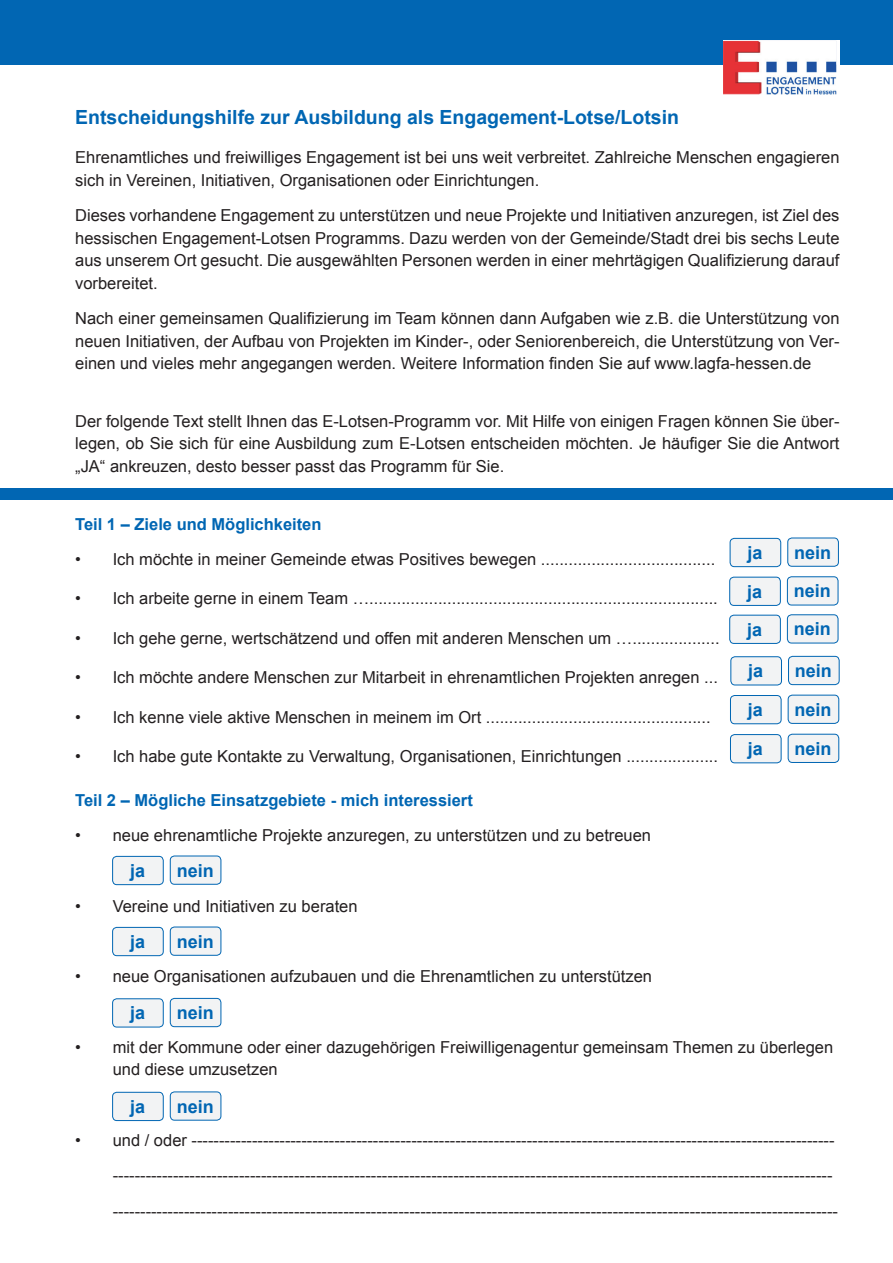
<style>
.page{position:relative;width:893px;height:1263px;background:#fff}
.page>*{position:absolute;margin:0;border:0;box-sizing:border-box;transform-origin:0 0}
.t1{font:700 19.5px "Arial";color:#0166b3}
.t2{font:700 18px "Arial";color:#0166b3}
.t3{font:16.5px/22.5px "Arial";color:#231f20}
.t4{font:700 16.5px "Arial";color:#0166b3}
</style>
<div class="page">
<div style="left:0;top:0;width:893px;height:64px;background:#0166b3"></div>
<div style="left:0;top:488px;width:893px;height:11px;background:#0166b3"></div>
<div style="left:788px;top:538px;width:50px;height:28px;background:#f2f3f4;border-radius:4px"></div>
<div style="left:788px;top:538px;width:51px;height:28px;border:1px solid #0166b3;border-radius:4px"></div>
<div style="left:730px;top:538px;width:51px;height:29px;background:#f2f3f4;border-radius:4px"></div>
<div style="left:730px;top:538px;width:51px;height:29px;border:1px solid #0166b3;border-radius:4px"></div>
<div style="left:787px;top:577px;width:51px;height:28px;background:#f2f3f4;border-radius:4px"></div>
<div style="left:787px;top:577px;width:51px;height:28px;border:1px solid #0166b3;border-radius:4px"></div>
<div style="left:730px;top:577px;width:50px;height:28px;background:#f2f3f4;border-radius:4px"></div>
<div style="left:729px;top:577px;width:51px;height:29px;border:1px solid #0166b3;border-radius:4px"></div>
<div style="left:787px;top:615px;width:51px;height:28px;background:#f2f3f4;border-radius:4px"></div>
<div style="left:787px;top:615px;width:51px;height:28px;border:1px solid #0166b3;border-radius:4px"></div>
<div style="left:730px;top:615px;width:50px;height:28px;background:#f2f3f4;border-radius:4px"></div>
<div style="left:729px;top:615px;width:51px;height:29px;border:1px solid #0166b3;border-radius:4px"></div>
<div style="left:788px;top:656px;width:51px;height:29px;background:#f2f3f4;border-radius:4px"></div>
<div style="left:788px;top:656px;width:51px;height:29px;border:1px solid #0166b3;border-radius:4px"></div>
<div style="left:731px;top:657px;width:50px;height:28px;background:#f2f3f4;border-radius:4px"></div>
<div style="left:731px;top:656px;width:51px;height:29px;border:1px solid #0166b3;border-radius:4px"></div>
<div style="left:788px;top:695px;width:51px;height:28px;background:#f2f3f4;border-radius:4px"></div>
<div style="left:788px;top:695px;width:51px;height:28px;border:1px solid #0166b3;border-radius:4px"></div>
<div style="left:730px;top:695px;width:51px;height:29px;background:#f2f3f4;border-radius:4px"></div>
<div style="left:730px;top:695px;width:51px;height:29px;border:1px solid #0166b3;border-radius:4px"></div>
<div style="left:788px;top:734px;width:51px;height:28px;background:#f2f3f4;border-radius:4px"></div>
<div style="left:788px;top:734px;width:51px;height:29px;border:1px solid #0166b3;border-radius:4px"></div>
<div style="left:730px;top:734px;width:51px;height:29px;background:#f2f3f4;border-radius:4px"></div>
<div style="left:730px;top:734px;width:51px;height:29px;border:1px solid #0166b3;border-radius:4px"></div>
<div style="left:170px;top:856px;width:51px;height:28px;background:#f2f3f4;border-radius:4px"></div>
<div style="left:170px;top:856px;width:51px;height:28px;border:1px solid #0166b3;border-radius:4px"></div>
<div style="left:113px;top:856px;width:50px;height:29px;background:#f2f3f4;border-radius:4px"></div>
<div style="left:112px;top:856px;width:51px;height:29px;border:1px solid #0166b3;border-radius:4px"></div>
<div style="left:170px;top:927px;width:51px;height:28px;background:#f2f3f4;border-radius:4px"></div>
<div style="left:170px;top:927px;width:51px;height:28px;border:1px solid #0166b3;border-radius:4px"></div>
<div style="left:113px;top:927px;width:50px;height:29px;background:#f2f3f4;border-radius:4px"></div>
<div style="left:112px;top:927px;width:51px;height:29px;border:1px solid #0166b3;border-radius:4px"></div>
<div style="left:170px;top:998px;width:51px;height:29px;background:#f2f3f4;border-radius:4px"></div>
<div style="left:170px;top:998px;width:51px;height:29px;border:1px solid #0166b3;border-radius:4px"></div>
<div style="left:113px;top:999px;width:50px;height:28px;background:#f2f3f4;border-radius:4px"></div>
<div style="left:112px;top:998px;width:51px;height:29px;border:1px solid #0166b3;border-radius:4px"></div>
<div style="left:170px;top:1092px;width:51px;height:28px;background:#f2f3f4;border-radius:4px"></div>
<div style="left:170px;top:1092px;width:51px;height:28px;border:1px solid #0166b3;border-radius:4px"></div>
<div style="left:113px;top:1092px;width:50px;height:28px;background:#f2f3f4;border-radius:4px"></div>
<div style="left:112px;top:1092px;width:51px;height:29px;border:1px solid #0166b3;border-radius:4px"></div>
<img style="left:723px;top:40px;width:116px;height:55px">
<p class="t1" style="left:75px;top:104px;width:605px">Entscheidungshilfe zur Ausbildung als Engagement-Lotse/Lotsin</p>
<p class="t3" style="left:75px;top:147px;width:766px">Ehrenamtliches und freiwilliges Engagement ist bei uns weit verbreitet. Zahlreiche Menschen engagieren sich in Vereinen, Initiativen, Organisationen oder Einrichtungen.</p>
<p class="t3" style="left:75px;top:204px;width:766px;text-align:justify">Dieses vorhandene Engagement zu unterstützen und neue Projekte und Initiativen anzuregen, ist Ziel des hessischen Engagement-Lotsen Programms. Dazu werden von der Gemeinde/Stadt drei bis sechs Leute aus unserem Ort gesucht. Die ausgewählten Personen werden in einer mehrtägigen Qualifizierung darauf vorbereitet.</p>
<p class="t3" style="left:75px;top:307px;width:766px;text-align:justify">Nach einer gemeinsamen Qualifizierung im Team können dann Aufgaben wie z.B. die Unterstützung von neuen Initiativen, der Aufbau von Projekten im Kinder-, oder Seniorenbereich, die Unterstützung von Ver&shy;einen und vieles mehr angegangen werden. Weitere Information finden Sie auf www.lagfa-hessen.de</p>
<p class="t3" style="left:75px;top:410px;width:766px;text-align:justify">Der folgende Text stellt Ihnen das E-Lotsen-Programm vor. Mit Hilfe von einigen Fragen können Sie über&shy;legen, ob Sie sich für eine Ausbildung zum E-Lotsen entscheiden möchten. Je häufiger Sie die Antwort „JA“ ankreuzen, desto besser passt das Programm für Sie.</p>
<p class="t4" style="left:75px;top:513px;width:248px">Teil 1 – Ziele und Möglichkeiten</p>
<p class="t3" style="left:75px;top:548px;width:642px">• Ich möchte in meiner Gemeinde etwas Positives bewegen ......................................</p>
<p class="t3" style="left:75px;top:587px;width:644px">• Ich arbeite gerne in einem Team …............................................................................</p>
<p class="t3" style="left:75px;top:627px;width:646px">• Ich gehe gerne, wertschätzend und offen mit anderen Menschen um …...................</p>
<p class="t3" style="left:75px;top:666px;width:644px">• Ich möchte andere Menschen zur Mitarbeit in ehrenamtlichen Projekten anregen ...</p>
<p class="t3" style="left:75px;top:706px;width:637px">• Ich kenne viele aktive Menschen in meinem im Ort .................................................</p>
<p class="t3" style="left:75px;top:745px;width:644px">• Ich habe gute Kontakte zu Verwaltung, Organisationen, Einrichtungen ....................</p>
<p class="t4" style="left:75px;top:789px;width:399px">Teil 2 – Mögliche Einsatzgebiete - mich interessiert</p>
<p class="t3" style="left:75px;top:824px;width:577px">• neue ehrenamtliche Projekte anzuregen, zu unterstützen und zu betreuen</p>
<p class="t2" style="left:130px;top:859px;width:17px">ja</p>
<p class="t2" style="left:177px;top:858px;width:39px">nein</p>
<p class="t3" style="left:75px;top:895px;width:284px">• Vereine und Initiativen zu beraten</p>
<p class="t2" style="left:130px;top:930px;width:17px">ja</p>
<p class="t2" style="left:177px;top:929px;width:39px">nein</p>
<p class="t3" style="left:75px;top:965px;width:578px">• neue Organisationen aufzubauen und die Ehrenamtlichen zu unterstützen</p>
<p class="t2" style="left:130px;top:1001px;width:17px">ja</p>
<p class="t2" style="left:177px;top:1001px;width:39px">nein</p>
<p class="t2" style="left:747px;top:541px;width:17px">ja</p>
<p class="t2" style="left:794px;top:540px;width:39px">nein</p>
<p class="t2" style="left:747px;top:580px;width:17px">ja</p>
<p class="t2" style="left:794px;top:579px;width:39px">nein</p>
<p class="t2" style="left:747px;top:618px;width:17px">ja</p>
<p class="t2" style="left:794px;top:617px;width:39px">nein</p>
<p class="t2" style="left:748px;top:659px;width:17px">ja</p>
<p class="t2" style="left:795px;top:659px;width:39px">nein</p>
<p class="t2" style="left:748px;top:698px;width:17px">ja</p>
<p class="t2" style="left:795px;top:698px;width:39px">nein</p>
<p class="t2" style="left:748px;top:737px;width:17px">ja</p>
<p class="t2" style="left:795px;top:737px;width:39px">nein</p>
<p class="t3" style="left:113px;top:1036px;width:722px;text-indent:-38px">• mit der Kommune oder einer dazugehörigen Freiwilligenagentur gemeinsam Themen zu überlegen und diese umzusetzen</p>
<p class="t2" style="left:130px;top:1095px;width:17px">ja</p>
<p class="t2" style="left:177px;top:1094px;width:39px">nein</p>
<p class="t3" style="left:113px;top:1123px;width:727px;line-height:35.2px;text-indent:-38px">• und / oder --------------------------------------------------------------------------------------------------------------------- ----------------------------------------------------------------------------------------------------------------------------------- ------------------------------------------------------------------------------------------------------------------------------------</p>
</div>
